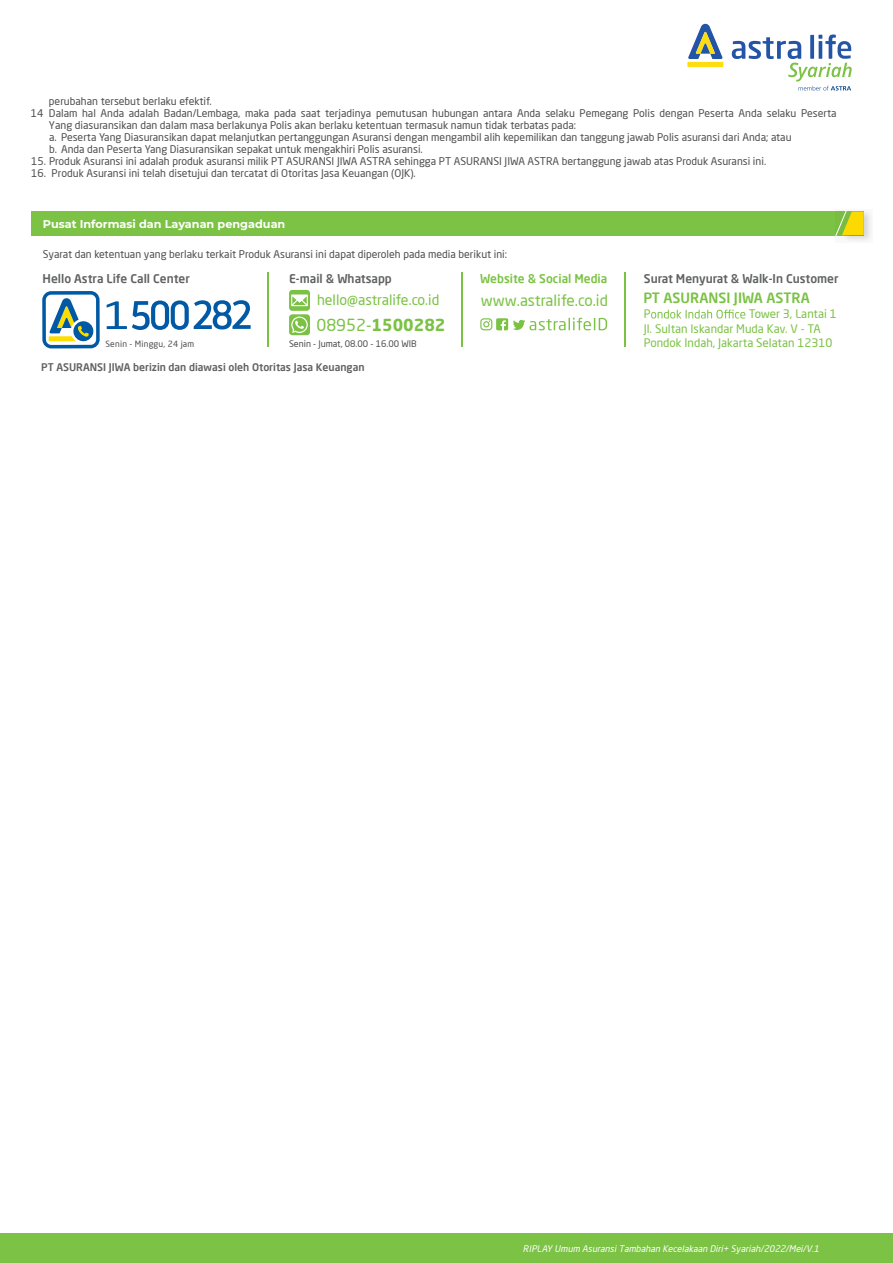
<style>
.page{position:relative;width:893px;height:1263px;background:#fff}
.page>*{position:absolute;margin:0;border:0;box-sizing:border-box;transform-origin:0 0}
.t1{font:700 16.35px "Neo Sans Pro";color:#7bc244}
.t2{font:15.3px "Neo Sans Pro";color:#7bc244}
.t3{font:14.1px "Neo Sans Pro";color:#7bc244}
.t4{font:500 13.95px "Neo Sans Pro";color:#7bc244}
.t5{font:500 11.85px "Neo Sans Pro";color:#606161}
.t6{font:500 11.85px "Neo Sans Pro";color:#7bc244}
.t7{font:11.55px/14.2px "Neo Sans Pro";color:#7bc244}
.t8{font:700 11.25px "Montserrat";color:#fff}
.t9{font:10.5px "Neo Sans Pro";color:#4f4f4f}
.t10{font:500 10.5px "Neo Sans Pro";color:#606161}
.t11{font:italic 9px "Neo Sans Pro";color:#fff}
.t12{font:9px "Neo Sans Pro";color:#4e4e4f}
.t13{font:8.4px "Neo Sans Pro";letter-spacing:.025em;color:#4e4e4f}
.s1{font-weight:400}
</style>
<div class="page">
<div style="left:0;top:1234px;width:893px;height:29px;background:#7cc245"></div>
<div style="left:687px;top:62px;width:36px;height:5px;background:#fedd10"></div>
<svg style="left:688px;top:24px;width:35px;height:35px"></svg>
<svg style="left:732px;top:35px;width:120px;height:56px"></svg>
<div style="left:31px;top:211px;width:833px;height:24px;background:#7cc245"></div>
<svg style="left:835px;top:211px;width:36px;height:30px"></svg>
<svg style="left:835px;top:212px;width:29px;height:23px"></svg>
<svg style="left:651px;top:310px;width:94px;height:9px"></svg>
<hr style="left:625px;top:273px;width:1px;height:74px;background:#7bc244">
<hr style="left:268px;top:273px;width:1px;height:74px;background:#7bc244">
<hr style="left:462px;top:273px;width:1px;height:74px;background:#7bc244">
<svg style="left:42px;top:291px;width:58px;height:57px"></svg>
<svg style="left:107px;top:300px;width:144px;height:30px"></svg>
<svg style="left:480px;top:318px;width:127px;height:12px"></svg>
<div style="left:289px;top:314px;width:21px;height:21px;background:#7bc244;border-radius:3px"></div>
<svg style="left:291px;top:317px;width:17px;height:16px"></svg>
<div style="left:289px;top:290px;width:21px;height:21px;background:#7bc244;border-radius:3px"></div>
<svg style="left:291px;top:294px;width:17px;height:12px"></svg>
<p class="t9" style="left:49px;top:95px;width:164px">perubahan tersebut berlaku efektif.</p>
<p class="t9" style="left:31px;top:107px;width:807px">14 Dalam hal Anda adalah Badan/Lembaga, maka pada saat terjadinya pemutusan hubungan antara Anda selaku Pemegang Polis dengan Peserta Anda selaku Peserta</p>
<p class="t9" style="left:49px;top:119px;width:529px">Yang diasuransikan dan dalam masa berlakunya Polis akan berlaku ketentuan termasuk namun tidak terbatas pada:</p>
<p class="t9" style="left:49px;top:131px;width:744px">a. Peserta Yang Diasuransikan dapat melanjutkan pertanggungan Asuransi dengan mengambil alih kepemilikan dan tanggung jawab Polis asuransi dari Anda; atau</p>
<p class="t9" style="left:49px;top:143px;width:375px">b. Anda dan Peserta Yang Diasuransikan sepakat untuk mengakhiri Polis asuransi.</p>
<p class="t9" style="left:31px;top:155px;width:737px">15. Produk Asuransi ini adalah produk asuransi milik PT ASURANSI JIWA ASTRA sehingga PT ASURANSI JIWA ASTRA bertanggung jawab atas Produk Asuransi ini.</p>
<p class="t9" style="left:31px;top:167px;width:386px">16. Produk Asuransi ini telah disetujui dan tercatat di Otoritas Jasa Keuangan (OJK).</p>
<p class="t8" style="left:43px;top:216px;width:244px">Pusat Informasi dan Layanan pengaduan</p>
<p class="t9" style="left:43px;top:248px;width:466px">Syarat dan ketentuan yang berlaku terkait Produk Asuransi ini dapat diperoleh pada media berikut ini:</p>
<p class="t5" style="left:43px;top:271px;width:149px">Hello Astra Life Call Center</p>
<p class="t13" style="left:105px;top:338px;width:90px">Senin - Minggu, 24 jam</p>
<p class="t5" style="left:289px;top:271px;width:104px">E-mail &amp; Whatsapp</p>
<h3 class="t3" style="left:317px;top:291px;width:124px">hello@astralife.co.id</h3>
<h1 class="t1" style="left:316px;top:314px;width:131px"><span class="s1">08952-</span>1500282</h1>
<p class="t12" style="left:289px;top:338px;width:129px">Senin - Jumat, 08.00 - 16.00 WIB</p>
<p class="t10" style="left:41px;top:360px;width:325px">PT ASURANSI JIWA berizin dan diawasi oleh Otoritas Jasa Keuangan</p>
<p class="t6" style="left:480px;top:271px;width:128px">Website &amp; Social Media</p>
<h2 class="t2" style="left:481px;top:291px;width:129px">www.astralife.co.id</h2>
<p class="t5" style="left:644px;top:271px;width:196px">Surat Menyurat &amp; Walk-In Customer</p>
<p class="t7" style="left:644px;top:307px;width:8px">P</p>
<h3 class="t4" style="left:643px;top:289px;width:168px">PT ASURANSI JIWA ASTRA</h3>
<p class="t7" style="left:644px;top:307px;width:194px;text-indent:105px">Tower 3, Lantai 1<br>Jl. Sultan Iskandar Muda Kav. V - TA<br>Pondok Indah, Jakarta Selatan 12310</p>
<p class="t11" style="left:523px;top:1243px;width:300px">RIPLAY Umum Asuransi Tambahan Kecelakaan Diri+ Syariah/2022/Mei/V.1</p>
</div>
